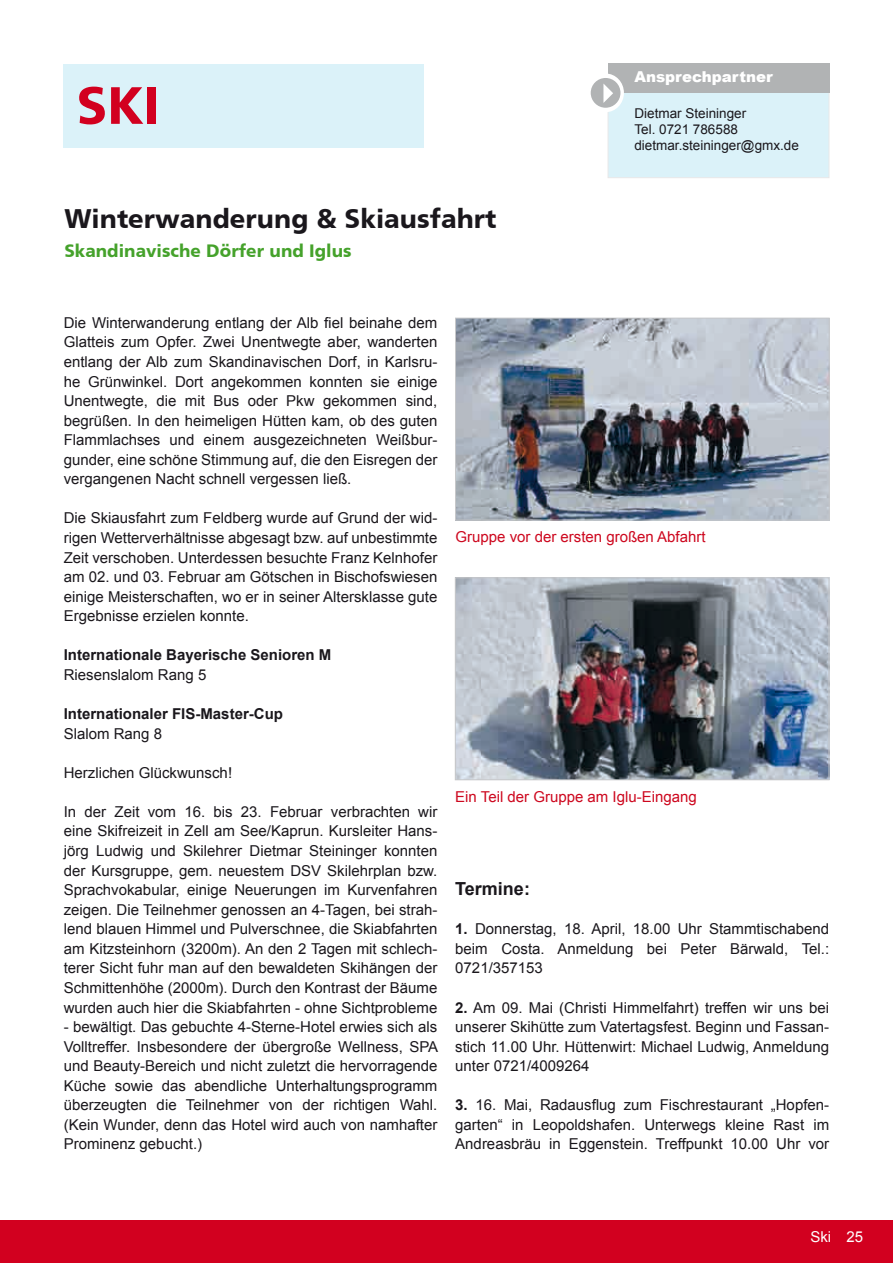
<style>
.page{position:relative;width:893px;height:1263px;background:#fff}
.page>*{position:absolute;margin:0;border:0;box-sizing:border-box;transform-origin:0 0}
.t1{font:700 52.5px "Doris PFC";color:#d2001f}
.t2{font:700 27px "Doris PFC";color:#1a171c}
.t3{font:700 18px "Doris PFC";color:#45a22b}
.t4{font:700 18px "Arial";color:#1a171c}
.t5{font:15px/19.5px "Arial";color:#1a171c;text-align:justify}
.t6{font:700 15px "Arial";color:#1a171c}
.t7{font:15px "Arial";color:#cd071e}
.t8{font:900 15px "Arial";color:#fff}
.t9{font:15px "Arial";color:#fff}
.t10{font:13.5px/16.2px "Arial";color:#1a171c}
.s1{font-weight:700}
</style>
<div class="page">
<div style="left:0;top:1220px;width:893px;height:43px;background:#d2001f"></div>
<div style="left:64px;top:64px;width:360px;height:83px;background:#dbf2f9"></div>
<div style="left:608px;top:92px;width:221px;height:86px;background:#dbf2f9;border:1px solid #89898b"></div>
<div style="left:608px;top:63px;width:221px;height:29px;background:#b1b3b4"></div>
<div style="left:587px;top:74px;width:37px;height:38px;background:#fff;border-radius:50%"></div>
<div style="left:591px;top:78px;width:29px;height:30px;background:#b1b3b4;border-radius:50%"></div>
<svg style="left:603px;top:84px;width:10px;height:19px"></svg>
<img style="left:457px;top:320px;width:370px;height:198px">
<div style="left:455px;top:318px;width:374px;height:202px;border:1px solid #c6c7c9"></div>
<img style="left:457px;top:580px;width:370px;height:198px">
<div style="left:455px;top:578px;width:374px;height:202px;border:1px solid #c6c7c9"></div>
<h1 class="t1" style="left:77px;top:74px;width:85px">SKI</h1>
<h2 class="t2" style="left:64px;top:202px;width:434px">Winterwanderung &amp; Skiausfahrt</h2>
<p class="t3" style="left:64px;top:240px;width:289px">Skandinavische Dörfer und Iglus</p>
<p class="t8" style="left:634px;top:66px;width:140px">Ansprechpartner</p>
<p class="t10" style="left:634px;top:105px;width:166px">Dietmar Steininger<br>Tel. 0721 786588 dietmar.steininger@gmx.de</p>
<p class="t5" style="left:64px;top:313px;width:375px">Die Winterwanderung entlang der Alb fiel beinahe dem Glatteis zum Opfer. Zwei Unentwegte aber, wanderten entlang der Alb zum Skandinavischen Dorf, in Karlsru&shy;he Grünwinkel. Dort angekommen konnten sie einige Unentwegte, die mit Bus oder Pkw gekommen sind, begrüßen. In den heimeligen Hütten kam, ob des guten Flammlachses und einem ausgezeichneten Weißbur&shy;gunder, eine schöne Stimmung auf, die den Eisregen der vergangenen Nacht schnell vergessen ließ.</p>
<p class="t5" style="left:64px;top:509px;width:375px">Die Skiausfahrt zum Feldberg wurde auf Grund der wid&shy;rigen Wetterverhältnisse abgesagt bzw. auf unbestimmte Zeit verschoben. Unterdessen besuchte Franz Kelnhofer am 02. und 03. Februar am Götschen in Bischofswiesen einige Meisterschaften, wo er in seiner Altersklasse gute Ergebnisse erzielen konnte.</p>
<p class="t6" style="left:64px;top:645px;width:269px">Internationale Bayerische Senioren M</p>
<p class="t5" style="left:64px;top:665px;width:144px">Riesenslalom Rang 5</p>
<p class="t6" style="left:64px;top:704px;width:221px">Internationaler FIS-Master-Cup</p>
<p class="t5" style="left:64px;top:724px;width:100px">Slalom Rang 8</p>
<p class="t5" style="left:64px;top:763px;width:170px">Herzlichen Glückwunsch!</p>
<p class="t5" style="left:64px;top:802px;width:375px">In der Zeit vom 16. bis 23. Februar verbrachten wir eine Skifreizeit in Zell am See/Kaprun. Kursleiter Hans&shy;jörg Ludwig und Skilehrer Dietmar Steininger konnten der Kursgruppe, gem. neuestem DSV Skilehrplan bzw.<br>Sprachvokabular, einige Neuerungen im Kurvenfahren zeigen. Die Teilnehmer genossen an 4-Tagen, bei strah&shy;lend blauen Himmel und Pulverschnee, die Skiabfahrten am Kitzsteinhorn (3200m). An den 2 Tagen mit schlech&shy;terer Sicht fuhr man auf den bewaldeten Skihängen der Schmittenhöhe (2000m). Durch den Kontrast der Bäume wurden auch hier die Skiabfahrten - ohne Sichtprobleme</p>
<p class="t5" style="left:64px;top:1017px;width:376px">- bewältigt. Das gebuchte 4-Sterne-Hotel erwies sich als Volltreffer. Insbesondere der übergroße Wellness, SPA und Beauty-Bereich und nicht zuletzt die hervorragende Küche sowie das abendliche Unterhaltungsprogramm überzeugten die Teilnehmer von der richtigen Wahl. (Kein Wunder, denn das Hotel wird auch von namhafter Prominenz gebucht.)</p>
<p class="t7" style="left:455px;top:527px;width:252px">Gruppe vor der ersten großen Abfahrt</p>
<p class="t7" style="left:455px;top:787px;width:243px">Ein Teil der Gruppe am Iglu-Eingang</p>
<p class="t4" style="left:455px;top:877px;width:76px">Termine:</p>
<p class="t5" style="left:455px;top:919px;width:375px"><span class="s1">1.</span> Donnerstag, 18. April, 18.00 Uhr Stammtischabend beim Costa. Anmeldung bei Peter Bärwald, Tel.:<br>0721/357153</p>
<p class="t5" style="left:455px;top:998px;width:375px"><span class="s1">2.</span> Am 09. Mai (Christi Himmelfahrt) treffen wir uns bei unserer Skihütte zum Vatertagsfest. Beginn und Fassan&shy;stich 11.00 Uhr. Hüttenwirt: Michael Ludwig, Anmeldung unter 0721/4009264</p>
<p class="t5" style="left:455px;top:1095px;width:375px"><span class="s1">3.</span> 16. Mai, Radausflug zum Fischrestaurant „Hopfen&shy;garten“ in Leopoldshafen. Unterwegs kleine Rast im Andreasbräu in Eggenstein. Treffpunkt 10.00 Uhr vor</p>
<p class="t9" style="left:810px;top:1227px;width:54px">Ski 25</p>
</div>
